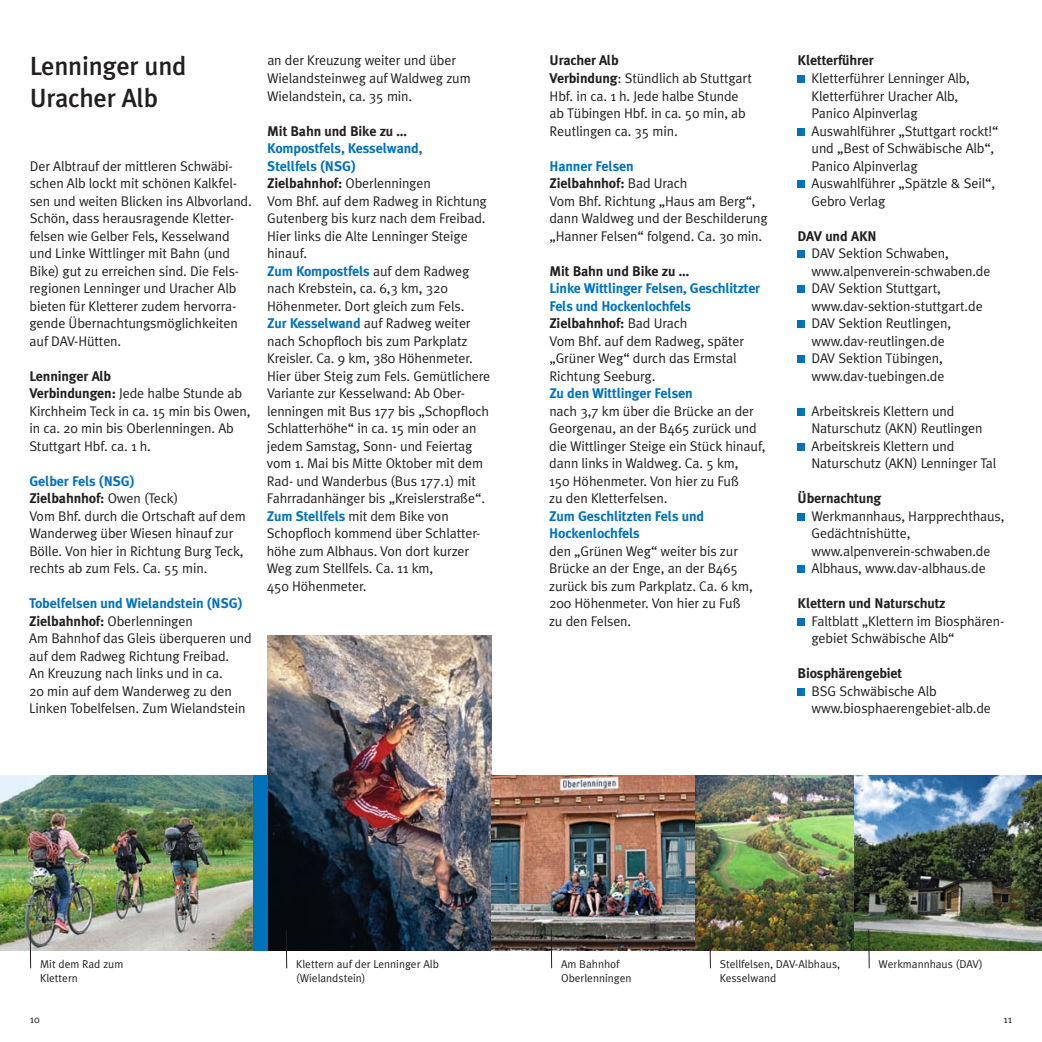
<style>
.page{position:relative;width:1042px;height:1042px;background:#fff}
.page>*{position:absolute;margin:0;border:0;box-sizing:border-box;transform-origin:0 0}
.t1{font:500 26.25px/31.5px "Meta Plus";letter-spacing:-.01em;color:#231f20}
.t2{font:14px/17.5px "Meta Plus Normal";letter-spacing:-.01em;color:#231f20}
.t3{font:700 14px/17.5px "Meta Plus";letter-spacing:-.01em;color:#0072bc}
.t4{font:700 14px "Meta Plus";letter-spacing:-.01em;color:#231f20}
.t5{font:11.38px/13.7px "Meta Plus Normal";color:#231f20}
.t6{font:10.5px "Meta Plus Normal";color:#231f20}
.s1{font-family:"Meta Plus";font-weight:700}
.s2{color:#231f20}
.s3{font-family:"Meta Plus Normal";font-weight:400;color:#231f20}
.s4{font-family:"Meta Plus";font-weight:700;color:#0072bc}
</style>
<div class="page">
<div style="left:797px;top:76px;width:8px;height:7px;background:#0072bc"></div>
<div style="left:797px;top:128px;width:8px;height:7px;background:#0072bc"></div>
<div style="left:797px;top:181px;width:8px;height:7px;background:#0072bc"></div>
<div style="left:797px;top:251px;width:8px;height:7px;background:#0072bc"></div>
<div style="left:797px;top:286px;width:8px;height:7px;background:#0072bc"></div>
<div style="left:797px;top:321px;width:8px;height:7px;background:#0072bc"></div>
<div style="left:797px;top:356px;width:8px;height:7px;background:#0072bc"></div>
<div style="left:797px;top:408px;width:8px;height:7px;background:#0072bc"></div>
<div style="left:797px;top:443px;width:8px;height:7px;background:#0072bc"></div>
<div style="left:797px;top:513px;width:8px;height:7px;background:#0072bc"></div>
<div style="left:797px;top:566px;width:8px;height:7px;background:#0072bc"></div>
<div style="left:797px;top:618px;width:8px;height:7px;background:#0072bc"></div>
<div style="left:797px;top:688px;width:8px;height:7px;background:#0072bc"></div>
<img style="left:491px;top:775px;width:551px;height:176px">
<img style="left:0;top:776px;width:253px;height:175px">
<img style="left:268px;top:636px;width:223px;height:315px">
<div style="left:253px;top:775px;width:15px;height:176px;background:#0072bc"></div>
<hr style="left:30px;top:929px;width:1px;height:39px;background:#231f20">
<hr style="left:286px;top:929px;width:1px;height:39px;background:#231f20">
<hr style="left:551px;top:929px;width:1px;height:39px;background:#231f20">
<hr style="left:709px;top:929px;width:2px;height:39px;background:#231f20">
<hr style="left:868px;top:929px;width:1px;height:39px;background:#231f20">
<h1 class="t1" style="left:30px;top:50px;width:158px">Lenninger und<br>Uracher Alb</h1>
<p class="t2" style="left:30px;top:157px;width:224px">Der Albtrauf der mittleren Schwäbi&shy;schen Alb lockt mit schönen Kalkfel&shy;sen und weiten Blicken ins Albvorland.<br>Schön, dass herausragende Kletter&shy;felsen wie Gelber Fels, Kesselwand und Linke Wittlinger mit Bahn (und Bike) gut zu erreichen sind. Die Fels&shy;regionen Lenninger und Uracher Alb bieten für Kletterer zudem hervorra&shy;gende Übernachtungsmöglichkeiten auf DAV-Hütten.</p>
<p class="t4" style="left:30px;top:368px;width:83px">Lenninger Alb</p>
<p class="t2" style="left:29px;top:384px;width:223px"><span class="s1">Verbindungen:</span> Jede halbe Stunde ab<br>Kirchheim Teck in ca. 15 min bis Owen, in ca. 20 min bis Oberlenningen. Ab<br>Stuttgart Hbf. ca. 1 h.</p>
<p class="t3" style="left:29px;top:472px;width:150px">Gelber Fels (NSG)<br><span class="s2">Zielbahnhof:</span> <span class="s3">Owen (Teck)</span></p>
<p class="t2" style="left:29px;top:507px;width:218px">Vom Bhf. durch die Ortschaft auf dem Wanderweg über Wiesen hinauf zur Bölle. Von hier in Richtung Burg Teck, rechts ab zum Fels. Ca. 55 min.</p>
<p class="t3" style="left:29px;top:594px;width:215px">Tobelfelsen und Wielandstein (NSG)</p>
<p class="t2" style="left:29px;top:612px;width:224px"><span class="s1">Zielbahnhof:</span> Oberlenningen<br>Am Bahnhof das Gleis überqueren und auf dem Radweg Richtung Freibad.<br>An Kreuzung nach links und in ca.<br>20 min auf dem Wanderweg zu den Linken Tobelfelsen. Zum Wielandstein</p>
<p class="t2" style="left:267px;top:52px;width:205px">an der Kreuzung weiter und über<br>Wielandsteinweg auf Waldweg zum<br>Wielandstein, ca. 35 min.</p>
<p class="t4" style="left:267px;top:123px;width:141px">Mit Bahn und Bike zu …</p>
<p class="t3" style="left:267px;top:139px;width:157px">Kompostfels, Kesselwand,<br>Stellfels (NSG)</p>
<p class="t2" style="left:267px;top:174px;width:221px"><span class="s1">Zielbahnhof:</span> Oberlenningen<br>Vom Bhf. auf dem Radweg in Richtung<br>Gutenberg bis kurz nach dem Freibad.<br>Hier links die Alte Lenninger Steige hinauf.</p>
<p class="t3" style="left:267px;top:262px;width:204px">Zum Kompostfels <span class="s3">auf dem Radweg</span></p>
<p class="t2" style="left:267px;top:279px;width:225px">nach Krebstein, ca. 6,3 km, 320<br>Höhenmeter. Dort gleich zum Fels.<br><span class="s4">Zur Kesselwand</span> auf Radweg weiter nach Schopfloch bis zum Parkplatz Kreisler. Ca. 9 km, 380 Höhenmeter.<br>Hier über Steig zum Fels. Gemütlichere Variante zur Kesselwand: Ab Ober&shy;lenningen mit Bus 177 bis „Schopfloch Schlatterhöhe“ in ca. 15 min oder an jedem Samstag, Sonn- und Feiertag vom 1. Mai bis Mitte Oktober mit dem Rad- und Wanderbus (Bus 177.1) mit Fahrradanhänger bis „Kreislerstraße“.<br><span class="s4">Zum Stellfels</span> mit dem Bike von Schopfloch kommend über Schlatter&shy;höhe zum Albhaus. Von dort kurzer Weg zum Stellfels. Ca. 11 km,<br>450 Höhenmeter.</p>
<p class="t4" style="left:549px;top:53px;width:71px">Uracher Alb</p>
<p class="t2" style="left:549px;top:69px;width:204px"><span class="s1">Verbindung</span>: Stündlich ab Stuttgart<br>Hbf. in ca. 1 h. Jede halbe Stunde ab Tübingen Hbf. in ca. 50 min, ab<br>Reutlingen ca. 35 min.</p>
<p class="t3" style="left:549px;top:157px;width:139px">Hanner Felsen<br><span class="s2">Zielbahnhof:</span> <span class="s3">Bad Urach</span></p>
<p class="t2" style="left:549px;top:192px;width:220px">Vom Bhf. Richtung „Haus am Berg“, dann Waldweg und der Beschilderung „Hanner Felsen“ folgend. Ca. 30 min.</p>
<p class="t4" style="left:549px;top:263px;width:141px">Mit Bahn und Bike zu …</p>
<p class="t3" style="left:549px;top:279px;width:212px">Linke Wittlinger Felsen, Geschlitzter<br>Fels und Hockenlochfels<br><span class="s2">Zielbahnhof:</span> <span class="s3">Bad Urach</span></p>
<p class="t2" style="left:549px;top:332px;width:196px">Vom Bhf. auf dem Radweg, später „Grüner Weg“ durch das Ermstal<br>Richtung Seeburg.</p>
<p class="t3" style="left:549px;top:384px;width:145px">Zu den Wittlinger Felsen</p>
<p class="t2" style="left:549px;top:402px;width:218px">nach 3,7 km über die Brücke an der<br>Georgenau, an der B465 zurück und die Wittlinger Steige ein Stück hinauf, dann links in Waldweg. Ca. 5 km,<br>150 Höhenmeter. Von hier zu Fuß<br>zu den Kletterfelsen.</p>
<p class="t3" style="left:549px;top:507px;width:157px">Zum Geschlitzten Fels und<br>Hockenlochfels</p>
<p class="t2" style="left:549px;top:542px;width:205px">den „Grünen Weg“ weiter bis zur<br>Brücke an der Enge, an der B465 zurück bis zum Parkplatz. Ca. 6 km,<br>200 Höhenmeter. Von hier zu Fuß zu den Felsen.</p>
<p class="t4" style="left:797px;top:53px;width:78px">Kletterführer</p>
<p class="t2" style="left:811px;top:69px;width:189px">Kletterführer Lenninger Alb,<br>Kletterführer Uracher Alb,<br>Panico Alpinverlag<br>Auswahlführer „Stuttgart rockt!“ und „Best of Schwäbische Alb“,<br>Panico Alpinverlag<br>Auswahlführer „Spätzle &amp; Seil“,<br>Gebro Verlag</p>
<p class="t4" style="left:797px;top:228px;width:80px">DAV und AKN</p>
<p class="t2" style="left:811px;top:244px;width:180px">DAV Sektion Schwaben, www.alpenverein-schwaben.de<br>DAV Sektion Stuttgart, www.dav-sektion-stuttgart.de<br>DAV Sektion Reutlingen, www.dav-reutlingen.de<br>DAV Sektion Tübingen, www.dav-tuebingen.de</p>
<p class="t2" style="left:811px;top:402px;width:186px">Arbeitskreis Klettern und<br>Naturschutz (AKN) Reutlingen<br>Arbeitskreis Klettern und<br>Naturschutz (AKN) Lenninger Tal</p>
<p class="t4" style="left:797px;top:490px;width:85px">Übernachtung</p>
<p class="t2" style="left:811px;top:507px;width:195px">Werkmannhaus, Harpprechthaus,<br>Gedächtnishütte, www.alpenverein-schwaben.de<br>Albhaus, www.dav-albhaus.de</p>
<p class="t4" style="left:797px;top:595px;width:149px">Klettern und Naturschutz</p>
<p class="t2" style="left:811px;top:612px;width:194px">Faltblatt „Klettern im Biosphären&shy;gebiet Schwäbische Alb“</p>
<p class="t4" style="left:797px;top:665px;width:106px">Biosphärengebiet</p>
<p class="t2" style="left:811px;top:682px;width:181px">BSG Schwäbische Alb www.biosphaerengebiet-alb.de</p>
<p class="t5" style="left:40px;top:957px;width:85px">Mit dem Rad zum<br>Klettern</p>
<p class="t5" style="left:296px;top:957px;width:144px">Klettern auf der Lenninger Alb (Wielandstein)</p>
<p class="t5" style="left:561px;top:957px;width:72px">Am Bahnhof<br>Oberlenningen</p>
<p class="t5" style="left:720px;top:957px;width:122px">Stellfelsen, DAV-Albhaus,<br>Kesselwand</p>
<p class="t5" style="left:878px;top:957px;width:106px">Werkmannhaus (DAV)</p>
<p class="t6" style="left:30px;top:1013px;width:11px">10</p>
<p class="t6" style="left:1003px;top:1013px;width:10px">11</p>
</div>
